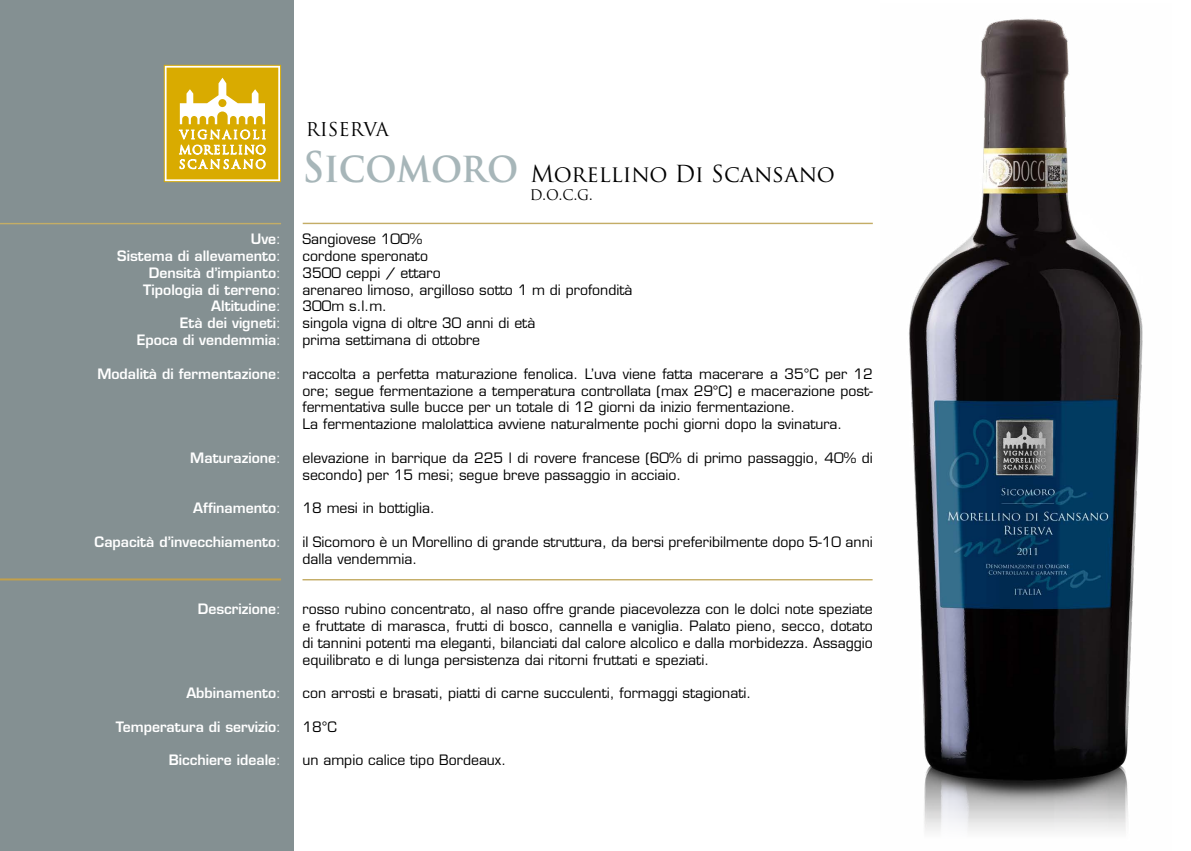
<style>
.page{position:relative;width:1191px;height:851px;background:#fff}
.page>*{position:absolute;margin:0;border:0;box-sizing:border-box;transform-origin:0 0}
.t1{font:22.8px "Trajan Pro";color:#000}
.t2{font:18.6px "Trajan Pro";color:#000}
.t3{font:14.2px "Trajan Pro";color:#000}
.t4{font:14px/16.8px "Eurostile LT Std";color:#000;text-align:justify}
.t5{font:600 14px "Eurostile LT Std";color:#fff}
.s1{font-weight:400}
.s2{font-weight:700;font-size:41px;color:#a7b6b9}
</style>
<div class="page">
<div style="left:0;top:0;width:293px;height:850px;background:#849092"></div>
<hr style="left:303px;top:223px;width:570px;height:1px;background:#c4ad66">
<hr style="left:0;top:223px;width:281px;height:1px;background:#c4ad66">
<hr style="left:0;top:578px;width:281px;height:2px;background:#c2a04b">
<hr style="left:302px;top:579px;width:570px;height:1px;background:#c4ad66">
<svg style="left:164px;top:65px;width:117px;height:118px"></svg>
<img style="left:909px;top:19px;width:234px;height:812px">
<p class="t5" style="left:251px;top:230px;width:32px">Uve<span class="s1">:</span></p>
<p class="t5" style="left:117px;top:247px;width:165px">Sistema di allevamento<span class="s1">:</span></p>
<p class="t5" style="left:149px;top:264px;width:134px">Densità d’impianto<span class="s1">:</span></p>
<p class="t5" style="left:143px;top:281px;width:139px">Tipologia di terreno<span class="s1">:</span></p>
<p class="t5" style="left:211px;top:297px;width:71px">Altitudine<span class="s1">:</span></p>
<p class="t5" style="left:180px;top:314px;width:103px">Età dei vigneti<span class="s1">:</span></p>
<p class="t5" style="left:137px;top:331px;width:146px">Epoca di vendemmia<span class="s1">:</span></p>
<p class="t5" style="left:97px;top:365px;width:185px">Modalità di fermentazione<span class="s1">:</span></p>
<p class="t5" style="left:190px;top:449px;width:92px">Maturazione<span class="s1">:</span></p>
<p class="t5" style="left:193px;top:499px;width:89px">Affinamento<span class="s1">:</span></p>
<p class="t5" style="left:95px;top:533px;width:188px">Capacità d’invecchiamento<span class="s1">:</span></p>
<p class="t5" style="left:198px;top:600px;width:85px">Descrizione<span class="s1">:</span></p>
<p class="t5" style="left:186px;top:684px;width:96px">Abbinamento<span class="s1">:</span></p>
<p class="t5" style="left:116px;top:717px;width:167px">Temperatura di servizio<span class="s1">:</span></p>
<p class="t5" style="left:169px;top:751px;width:114px">Bicchiere ideale<span class="s1">:</span></p>
<p class="t2" style="left:306px;top:117px;width:85px">RISERVA</p>
<p class="t1" style="left:302px;top:159px;width:534px"><span class="s2">SICOMORO</span> Morellino Di Scansano</p>
<p class="t3" style="left:530px;top:186px;width:65px">D.O.C.G.</p>
<p class="t4" style="left:302px;top:231px;width:121px">Sangiovese 100%</p>
<p class="t4" style="left:302px;top:247px;width:127px">cordone speronato</p>
<p class="t4" style="left:302px;top:264px;width:140px">3500 ceppi / ettaro</p>
<p class="t4" style="left:302px;top:281px;width:331px">arenareo limoso, argilloso sotto 1 m di profondità</p>
<p class="t4" style="left:302px;top:298px;width:86px">300m s.l.m.</p>
<p class="t4" style="left:302px;top:315px;width:234px">singola vigna di oltre 30 anni di età</p>
<p class="t4" style="left:302px;top:331px;width:179px">prima settimana di ottobre</p>
<p class="t4" style="left:302px;top:365px;width:572px">raccolta a perfetta maturazione fenolica. L’uva viene fatta macerare a 35°C per 12 ore; segue fermentazione a temperatura controllata (max 29°C) e macerazione post&shy;fermentativa sulle bucce per un totale di 12 giorni da inizio fermentazione.</p>
<p class="t4" style="left:302px;top:415px;width:541px">La fermentazione malolattica avviene naturalmente pochi giorni dopo la svinatura.</p>
<p class="t4" style="left:302px;top:449px;width:572px">elevazione in barrique da 225 l di rovere francese (60% di primo passaggio, 40% di secondo) per 15 mesi; segue breve passaggio in acciaio.</p>
<p class="t4" style="left:302px;top:499px;width:134px">18 mesi in bottiglia.</p>
<p class="t4" style="left:302px;top:533px;width:572px">il Sicomoro è un Morellino di grande struttura, da bersi preferibilmente dopo 5-10 anni dalla vendemmia.</p>
<p class="t4" style="left:302px;top:600px;width:572px">rosso rubino concentrato, al naso offre grande piacevolezza con le dolci note speziate e fruttate di marasca, frutti di bosco, cannella e vaniglia. Palato pieno, secco, dotato di tannini potenti ma eleganti, bilanciati dal calore alcolico e dalla morbidezza. Assaggio equilibrato e di lunga persistenza dai ritorni fruttati e speziati.</p>
<p class="t4" style="left:302px;top:684px;width:450px">con arrosti e brasati, piatti di carne succulenti, formaggi stagionati.</p>
<p class="t4" style="left:302px;top:718px;width:36px">18°C</p>
<p class="t4" style="left:302px;top:751px;width:205px">un ampio calice tipo Bordeaux.</p>
</div>
